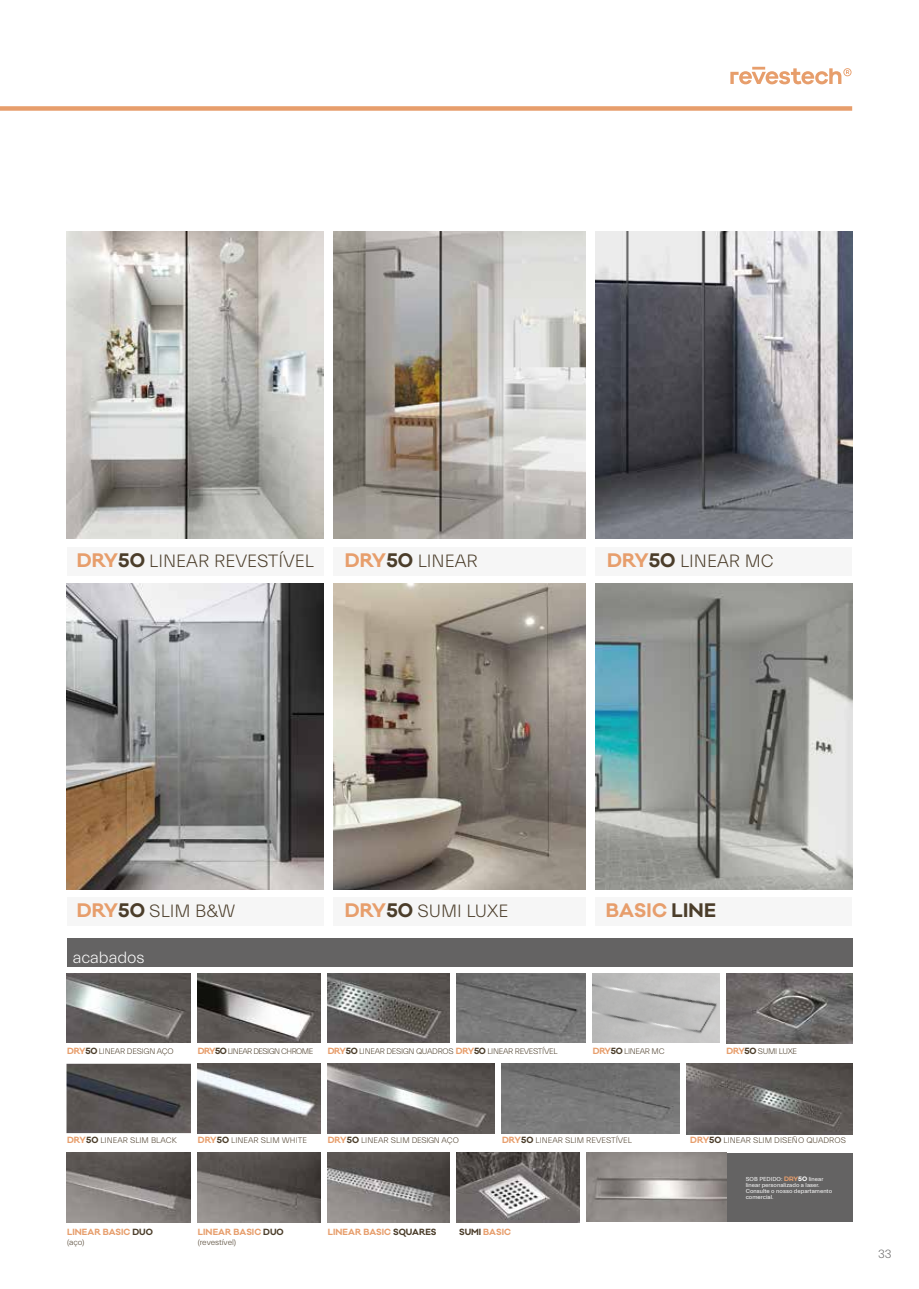
<style>
.page{position:relative;width:919px;height:1289px;background:#fff}
.page>*{position:absolute;margin:0;border:0;box-sizing:border-box;transform-origin:0 0}
.t1{font:300 18px "Everett";color:#4b3d2a}
.t2{font:700 18px "Galano Classic";letter-spacing:.01em;color:#e79e6c}
.t3{font:300 16.5px "Everett";color:#fff}
.t4{font:300 12px "Everett";color:#646363}
.t5{font:300 8.25px "Everett";letter-spacing:-.01em;color:#4b3d2a}
.t6{font:300 8.25px "Everett";letter-spacing:-.04em;color:#4b3d2a}
.t7{font:700 8.25px "Galano Classic";color:#e79e6c}
.t8{font:300 8.25px "Everett";letter-spacing:-.07em;color:#4b3d2a}
.t9{font:300 8.25px "Everett";letter-spacing:-.03em;color:#4b3d2a}
.t10{font:5.85px/5.8px "Everett";color:#fff}
.s1{font-family:"Galano Classic";font-weight:700;color:#e79e6c}
.s2{font-family:"Galano Classic";font-weight:700}
.s3{color:#4b3d2a}
.s4{font-family:"Galano Classic Alt";font-weight:700;color:#e79e6c}
.s5{font-family:"Galano Classic Alt";font-weight:700}
</style>
<div class="page">
<img style="left:333px;top:583px;width:252px;height:306px">
<div style="left:333px;top:897px;width:252px;height:29px;background:#f6f6f6"></div>
<img style="left:333px;top:231px;width:252px;height:307px">
<div style="left:67px;top:547px;width:256px;height:29px;background:#f6f6f6"></div>
<div style="left:333px;top:547px;width:252px;height:29px;background:#f6f6f6"></div>
<div style="left:595px;top:547px;width:257px;height:29px;background:#f6f6f6"></div>
<div style="left:67px;top:897px;width:256px;height:29px;background:#f6f6f6"></div>
<div style="left:595px;top:897px;width:257px;height:29px;background:#f6f6f6"></div>
<img style="left:67px;top:584px;width:256px;height:305px">
<img style="left:595px;top:584px;width:257px;height:305px">
<img style="left:595px;top:231px;width:257px;height:307px">
<img style="left:67px;top:231px;width:256px;height:307px">
<div style="left:67px;top:938px;width:785px;height:29px;background:#646363"></div>
<img style="left:686px;top:1063px;width:166px;height:71px">
<img style="left:501px;top:1063px;width:178px;height:70px">
<img style="left:327px;top:1063px;width:167px;height:70px">
<img style="left:67px;top:973px;width:124px;height:69px">
<img style="left:197px;top:973px;width:123px;height:69px">
<img style="left:327px;top:973px;width:122px;height:69px">
<img style="left:726px;top:973px;width:126px;height:70px">
<img style="left:457px;top:973px;width:128px;height:69px">
<img style="left:592px;top:973px;width:127px;height:69px">
<div style="left:726px;top:1152px;width:126px;height:69px;background:#646363"></div>
<img style="left:586px;top:1152px;width:140px;height:69px">
<img style="left:66px;top:1063px;width:125px;height:70px">
<img style="left:197px;top:1063px;width:123px;height:70px">
<img style="left:198px;top:1152px;width:123px;height:70px">
<img style="left:67px;top:1152px;width:124px;height:70px">
<img style="left:327px;top:1152px;width:122px;height:70px">
<img style="left:457px;top:1152px;width:122px;height:70px">
<svg style="left:730px;top:67px;width:121px;height:17px"></svg>
<div style="left:0;top:106px;width:852px;height:5px;background:#e79e6c"></div>
<h1 class="t1" style="left:77px;top:551px;width:239px"><span class="s1">DRY</span><span class="s2">50</span> LINEAR REVESTÍVEL</h1>
<h1 class="t1" style="left:344px;top:551px;width:135px"><span class="s1">DRY</span><span class="s2">50</span> LINEAR</h1>
<h1 class="t1" style="left:607px;top:551px;width:168px"><span class="s1">DRY</span><span class="s2">50</span> LINEAR MC</h1>
<h1 class="t1" style="left:77px;top:901px;width:160px"><span class="s1">DRY</span><span class="s2">50</span> SLIM B&amp;W</h1>
<h2 class="t3" style="left:73px;top:948px;width:73px">acabados</h2>
<h1 class="t1" style="left:345px;top:901px;width:165px"><span class="s1">DRY</span><span class="s2">50</span> SUMI LUXE</h1>
<h1 class="t2" style="left:606px;top:898px;width:112px">BASIC <span class="s3">LINE</span></h1>
<p class="t9" style="left:67px;top:1047px;width:108px"><span class="s1">DRY</span><span class="s2">50</span> LINEAR DESIGN AÇO</p>
<p class="t8" style="left:198px;top:1047px;width:117px"><span class="s1">DRY</span><span class="s2">50</span> LINEAR DESIGN CHROME</p>
<p class="t6" style="left:328px;top:1047px;width:231px"><span class="s1">DRY</span><span class="s2">50</span> LINEAR DESIGN QUADROS <span class="s1">DRY</span><span class="s2">50</span> LINEAR REVESTÍVEL</p>
<p class="t6" style="left:592px;top:1047px;width:73px"><span class="s1">DRY</span><span class="s2">50</span> LINEAR MC</p>
<p class="t5" style="left:726px;top:1047px;width:72px"><span class="s1">DRY</span><span class="s2">50</span> SUMI LUXE</p>
<p class="t5" style="left:67px;top:1135px;width:111px"><span class="s1">DRY</span><span class="s2">50</span> LINEAR SLIM BLACK</p>
<p class="t5" style="left:198px;top:1135px;width:111px"><span class="s1">DRY</span><span class="s2">50</span> LINEAR SLIM WHITE</p>
<p class="t5" style="left:328px;top:1135px;width:133px"><span class="s1">DRY</span><span class="s2">50</span> LINEAR SLIM DESIGN AÇO</p>
<p class="t5" style="left:502px;top:1135px;width:131px"><span class="s1">DRY</span><span class="s2">50</span> LINEAR SLIM REVESTÍVEL</p>
<p class="t5" style="left:690px;top:1135px;width:157px"><span class="s1">DRY</span><span class="s2">50</span> LINEAR SLIM DISEÑO QUADROS</p>
<p class="t10" style="left:745px;top:1176px;width:88px">SOB PEDIDO: <span class="s4">DRY</span><span class="s5">50</span> linear linear personalizado a laser.<br>Consulte o nosso departamento comercial.</p>
<p class="t7" style="left:67px;top:1226px;width:87px">LINEAR BASIC <span class="s3">DUO</span></p>
<p class="t5" style="left:67px;top:1237px;width:19px">(aço)</p>
<p class="t7" style="left:198px;top:1226px;width:87px">LINEAR BASIC <span class="s3">DUO</span></p>
<p class="t5" style="left:198px;top:1237px;width:40px">(revestível)</p>
<p class="t7" style="left:328px;top:1226px;width:110px">LINEAR BASIC <span class="s3">SQUARES</span></p>
<p class="t7" style="left:459px;top:1226px;width:53px"><span class="s3">SUMI</span> BASIC</p>
<h3 class="t4" style="left:878px;top:1247px;width:15px">33</h3>
</div>
